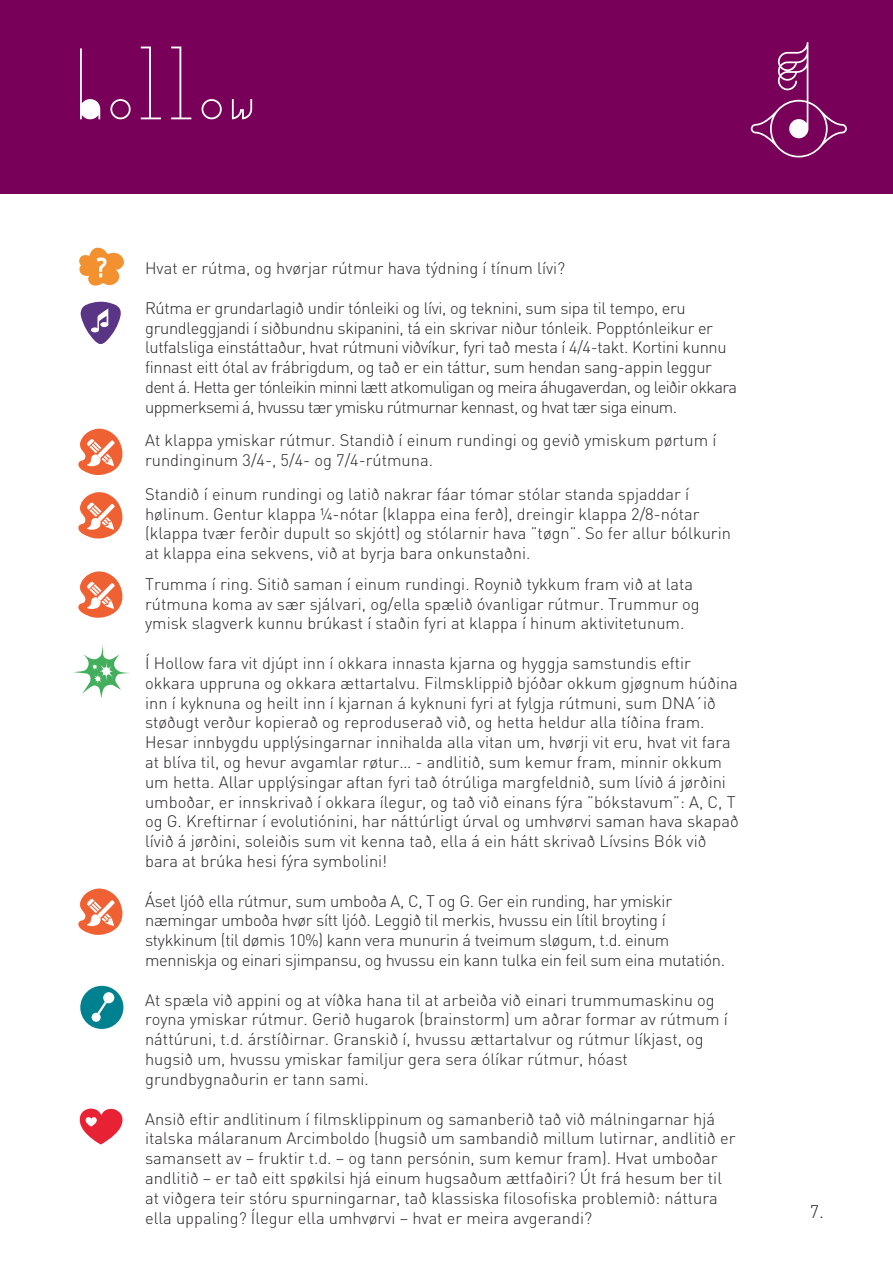
<style>
.page{position:relative;width:893px;height:1263px;background:#fff}
.page>*{position:absolute;margin:0;border:0;box-sizing:border-box;transform-origin:0 0}
.t1{font:81px "bjotopemono";color:#fff}
.t2{font:300 18px "DIN";color:#252225}
.t3{font:300 16.5px/19.8px "DIN";color:#252225}
.t4{font:300 16.5px/19.8px "DIN";letter-spacing:-.02em;color:#252225}
</style>
<div class="page">
<div style="left:0;top:0;width:893px;height:193px;background:#780058"></div>
<svg style="left:751px;top:42px;width:96px;height:115px"></svg>
<svg style="left:73px;top:643px;width:57px;height:56px"></svg>
<svg style="left:79px;top:1108px;width:44px;height:37px"></svg>
<svg style="left:79px;top:247px;width:45px;height:39px"></svg>
<svg style="left:81px;top:301px;width:40px;height:43px"></svg>
<div style="left:91px;top:327px;width:8px;height:5px;background:#fff;border-radius:50%"></div>
<div style="left:100px;top:322px;width:8px;height:5px;background:#fff;border-radius:50%"></div>
<svg style="left:78px;top:428px;width:45px;height:47px"></svg>
<svg style="left:78px;top:492px;width:45px;height:47px"></svg>
<svg style="left:78px;top:571px;width:45px;height:47px"></svg>
<svg style="left:78px;top:888px;width:45px;height:47px"></svg>
<div style="left:80px;top:986px;width:43px;height:43px;background:#008190;border-radius:50%"></div>
<div style="left:92px;top:1013px;width:9px;height:9px;background:#fff;border-radius:50%"></div>
<svg style="left:95px;top:1000px;width:15px;height:17px"></svg>
<div style="left:103px;top:992px;width:11px;height:11px;background:#fff;border-radius:50%"></div>
<h1 class="t1" style="left:80px;top:44px;width:184px">Hollow</h1>
<p class="t3" style="left:145px;top:258px;width:422px">Hvat er rútma, og hvørjar rútmur hava týdning í tínum lívi?</p>
<p class="t4" style="left:145px;top:298px;width:593px">Rútma er grundarlagið undir tónleiki og lívi, og teknini, sum sipa til tempo, eru grundleggjandi í siðbundnu skipanini, tá ein skrivar niður tónleik. Popptónleikur er lutfalsliga einstáttaður, hvat rútmuni viðvíkur, fyri tað mesta í 4/4-takt. Kortini kunnu finnast eitt ótal av frábrigdum, og tað er ein táttur, sum hendan sang-appin leggur dent á. Hetta ger tónleikin minni lætt atkomuligan og meira áhugaverdan, og leiðir okkara uppmerksemi á, hvussu tær ymisku rútmurnar kennast, og hvat tær siga einum.</p>
<p class="t3" style="left:145px;top:430px;width:573px">At klappa ymiskar rútmur. Standið í einum rundingi og gevið ymiskum pørtum í rundinginum 3/4-, 5/4- og 7/4-rútmuna.</p>
<p class="t3" style="left:145px;top:484px;width:587px">Standið í einum rundingi og latið nakrar fáar tómar stólar standa spjaddar í hølinum. Gentur klappa ¼-nótar (klappa eina ferð), dreingir klappa 2/8-nótar (klappa tvær ferðir dupult so skjótt) og stólarnir hava ”tøgn”. So fer allur bólkurin at klappa eina sekvens, við at byrja bara onkunstaðni.</p>
<p class="t3" style="left:145px;top:574px;width:556px">Trumma í ring. Sitið saman í einum rundingi. Roynið tykkum fram við at lata rútmuna koma av sær sjálvari, og/ella spælið óvanligar rútmur. Trummur og ymisk slagverk kunnu brúkast í staðin fyri at klappa í hinum aktivitetunum.</p>
<p class="t3" style="left:145px;top:653px;width:595px">Í Hollow fara vit djúpt inn í okkara innasta kjarna og hyggja samstundis eftir okkara uppruna og okkara ættartalvu. Filmsklippið bjóðar okkum gjøgnum húðina inn í kyknuna og heilt inn í kjarnan á kyknuni fyri at fylgja rútmuni, sum DNA´ið støðugt verður kopierað og reproduserað við, og hetta heldur alla tíðina fram.<br>Hesar innbygdu upplýsingarnar innihalda alla vitan um, hvørji vit eru, hvat vit fara at blíva til, og hevur avgamlar røtur… - andlitið, sum kemur fram, minnir okkum um hetta. Allar upplýsingar aftan fyri tað ótrúliga margfeldnið, sum lívið á jørðini umboðar, er innskrivað í okkara ílegur, og tað við einans fýra ”bókstavum”: A, C, T og G. Kreftirnar í evolutiónini, har náttúrligt úrval og umhvørvi saman hava skapað lívið á jørðini, soleiðis sum vit kenna tað, ella á ein hátt skrivað Lívsins Bók við bara at brúka hesi fýra symbolini!</p>
<p class="t4" style="left:145px;top:891px;width:581px">Áset ljóð ella rútmur, sum umboða A, C, T og G. Ger ein runding, har ymiskir næmingar umboða hvør sítt ljóð. Leggið til merkis, hvussu ein lítil broyting í stykkinum (til dømis 10%) kann vera munurin á tveimum sløgum, t.d. einum menniskja og einari sjimpansu, og hvussu ein kann tulka ein feil sum eina mutatión.</p>
<p class="t3" style="left:145px;top:990px;width:584px">At spæla við appini og at víðka hana til at arbeiða við einari trummumaskinu og royna ymiskar rútmur. Gerið hugarok (brainstorm) um aðrar formar av rútmum í náttúruni, t.d. árstíðirnar. Granskið í, hvussu ættartalvur og rútmur líkjast, og hugsið um, hvussu ymiskar familjur gera sera ólíkar rútmur, hóast grundbygnaðurin er tann sami.</p>
<p class="t3" style="left:145px;top:1108px;width:592px">Ansið eftir andlitinum í filmsklippinum og samanberið tað við málningarnar hjá italska málaranum Arcimboldo (hugsið um sambandið millum lutirnar, andlitið er samansett av – fruktir t.d. – og tann persónin, sum kemur fram). Hvat umboðar andlitið – er tað eitt spøkilsi hjá einum hugsaðum ættfaðiri? Út frá hesum ber til at viðgera teir stóru spurningarnar, tað klassiska filosofiska problemið: náttura ella uppaling? Ílegur ella umhvørvi – hvat er meira avgerandi?</p>
<p class="t2" style="left:810px;top:1200px;width:16px">7.</p>
</div>
